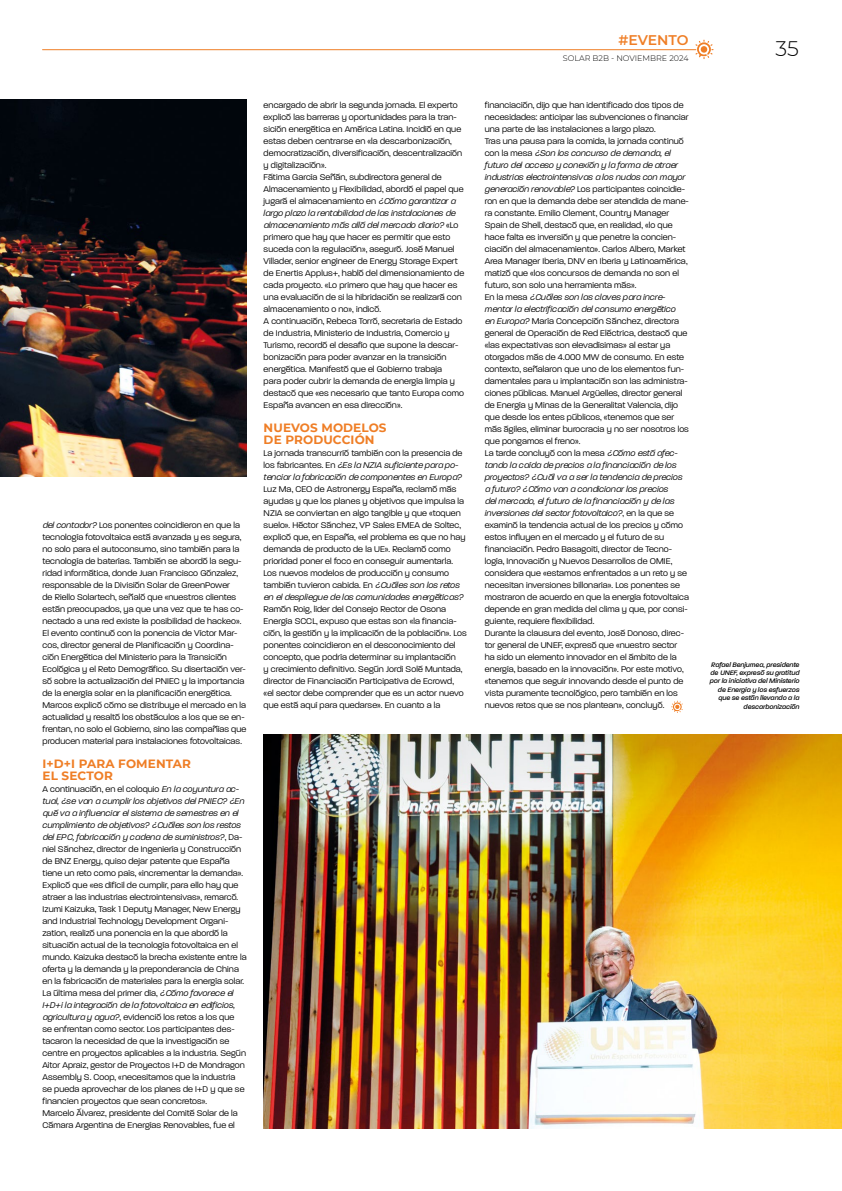
<style>
.page{position:relative;width:842px;height:1191px;background:#fff}
.page>*{position:absolute;margin:0;border:0;box-sizing:border-box;transform-origin:0 0}
.t1{font:300 21px "Montserrat";color:#000}
.t2{font:600 14px "Montserrat";letter-spacing:-.01em;color:#ef7e26}
.t3{font:700 12px "Montserrat";letter-spacing:.01em;color:#ef7e26}
.t4{font:300 9px/12px "Paralucent";letter-spacing:.01em;color:#000}
.t5{font:300 8px "Montserrat";color:#000}
.t6{font:italic 500 7px/8.4px "Paralucent";color:#000;text-align:right}
.s1{font-style:italic}
</style>
<div class="page">
<hr style="left:43px;top:49px;width:653px;height:1px;background:#ef7e26">
<svg style="left:695px;top:40px;width:18px;height:19px"></svg>
<img style="left:0;top:99px;width:247px;height:377px">
<img style="left:264px;top:735px;width:578px;height:393px">
<svg style="left:671px;top:700px;width:12px;height:13px"></svg>
<p class="t4" style="left:43px;top:519px;width:203px"><span class="s1">del contador?</span> Los ponentes coincidieron en que la tecnología fotovoltaica está avanzada y es segura, no solo para el autoconsumo, sino también para la tecnología de baterías. También se abordó la segu&shy;ridad informática, donde Juan Francisco Gónzalez, responsable de la División Solar de GreenPower<br>de Riello Solartech, señaló que «nuestros clientes están preocupados, ya que una vez que te has co&shy;nectado a una red existe la posibilidad de hackeo».</p>
<p class="t4" style="left:43px;top:627px;width:205px">El evento continuó con la ponencia de Víctor Mar&shy;cos, director general de Planificación y Coordina&shy;ción Energética del Ministerio para la Transición Ecológica y el Reto Demográfico. Su disertación ver&shy;só sobre la actualización del PNIEC y la importancia de la energía solar en la planificación energética.<br>Marcos explicó cómo se distribuye el mercado en la actualidad y resaltó los obstáculos a los que se en&shy;frentan, no solo el Gobierno, sino las compañías que producen material para instalaciones fotovoltaicas.</p>
<p class="t3" style="left:43px;top:755px;width:150px">I+D+I PARA FOMENTAR</p>
<p class="t3" style="left:43px;top:767px;width:72px">EL SECTOR</p>
<p class="t4" style="left:43px;top:783px;width:203px">A continuación, en el coloquio <span class="s1">En la coyuntura ac&shy;tual, ¿se van a cumplir los objetivos del PNIEC? ¿En qué va a influenciar el sistema de semestres en el cumplimiento de objetivos? ¿Cuáles son los restos del EPC, fabricación y cadena de suministros?</span>, Da&shy;niel Sánchez, director de Ingeniería y Construcción de BNZ Energy, quiso dejar patente que España tiene un reto como país, «incrementar la demanda».<br>Explicó que «es difícil de cumplir, para ello hay que atraer a las industrias electrointensivas», remarcó.</p>
<p class="t4" style="left:43px;top:903px;width:206px">Izumi Kaizuka, Task 1 Deputy Manager, New Energy and Industrial Technology Development Organi&shy;zation, realizó una ponencia en la que abordó la situación actual de la tecnología fotovoltaica en el mundo. Kaizuka destacó la brecha existente entre la oferta y la demanda y la preponderancia de China en la fabricación de materiales para la energía solar.</p>
<p class="t4" style="left:43px;top:987px;width:205px">La última mesa del primer día, <span class="s1">¿Cómo favorece el I+D+i la integración de la fotovoltaica en edificios, agricultura y agua?</span>, evidenció los retos a los que se enfrentan como sector. Los participantes des&shy;tacaron la necesidad de que la investigación se centre en proyectos aplicables a la industria. Según Aitor Apraiz, gestor de Proyectos I+D de Mondragon Assembly S. Coop, «necesitamos que la industria se pueda aprovechar de los planes de I+D y que se financien proyectos que sean concretos».</p>
<p class="t4" style="left:43px;top:1107px;width:197px">Marcelo Álvarez, presidente del Comité Solar de la<br>Cámara Argentina de Energías Renovables, fue el</p>
<p class="t4" style="left:264px;top:99px;width:200px">encargado de abrir la segunda jornada. El experto explicó las barreras y oportunidades para la tran&shy;sición energética en América Latina. Incidió en que estas deben centrarse en «la descarbonización, democratización, diversificación, descentralización y digitalización».</p>
<p class="t4" style="left:264px;top:171px;width:202px">Fátima García Señán, subdirectora general de Almacenamiento y Flexibilidad, abordó el papel que jugará el almacenamiento en <span class="s1">¿Cómo garantizar a largo plazo la rentabilidad de las instalaciones de almacenamiento más allá del mercado diario?</span> «Lo primero que hay que hacer es permitir que esto suceda con la regulación», aseguró. José Manuel Villader, senior engineer de Energy Storage Expert de Enertis Applus+, habló del dimensionamiento de cada proyecto. «Lo primero que hay que hacer es una evaluación de si la hibridación se realizará con almacenamiento o no», indicó.</p>
<p class="t4" style="left:264px;top:315px;width:202px">A continuación, Rebeca Torró, secretaria de Estado de Industria, Ministerio de Industria, Comercio y Turismo, recordó el desafío que supone la descar&shy;bonización para poder avanzar en la transición energética. Manifestó que el Gobierno trabaja<br>para poder cubrir la demanda de energía limpia y destacó que «es necesario que tanto Europa como España avancen en esa dirección».</p>
<p class="t3" style="left:264px;top:419px;width:124px">NUEVOS MODELOS</p>
<p class="t3" style="left:264px;top:431px;width:112px">DE PRODUCCIÓN</p>
<p class="t4" style="left:264px;top:447px;width:204px">La jornada transcurrió también con la presencia de los fabricantes. En <span class="s1">¿Es la NZIA suficiente para po&shy;tenciar la fabricación de componentes en Europa?<br></span>Luz Ma, CEO de Astronergy España, reclamó más ayudas y que los planes y objetivos que impulsa la NZIA se conviertan en algo tangible y que «toquen suelo». Héctor Sánchez, VP Sales EMEA de Soltec, explicó que, en España, «el problema es que no hay demanda de producto de la UE». Reclamó como prioridad poner el foco en conseguir aumentarla.</p>
<p class="t4" style="left:264px;top:567px;width:204px">Los nuevos modelos de producción y consumo también tuvieron cabida. En <span class="s1">¿Cuáles son los retos en el despliegue de las comunidades energéticas?<br></span>Ramón Roig, líder del Consejo Rector de Osona Energía SCCL, expuso que estas son «la financia&shy;ción, la gestión y la implicación de la población». Los ponentes coincidieron en el desconocimiento del concepto, que podría determinar su implantación<br>y crecimiento definitivo. Según Jordi Solé Muntada, director de Financiación Participativa de Ecrowd,<br>«el sector debe comprender que es un actor nuevo que está aquí para quedarse». En cuanto a la</p>
<p class="t2" style="left:619px;top:30px;width:71px">#EVENTO</p>
<p class="t5" style="left:563px;top:53px;width:127px">SOLAR B2B - NOVIEMBRE 2024</p>
<p class="t4" style="left:485px;top:99px;width:205px">financiación, dijo que han identificado dos tipos de necesidades: anticipar las subvenciones o financiar una parte de las instalaciones a largo plazo.</p>
<p class="t4" style="left:485px;top:135px;width:206px">Tras una pausa para la comida, la jornada continuó con la mesa <span class="s1">¿Son los concurso de demanda, el futuro del acceso y conexión y la forma de atraer industrias electrointensivas a los nudos con mayor generación renovable?</span> Los participantes coincidie&shy;ron en que la demanda debe ser atendida de mane&shy;ra constante. Emilio Clement, Country Manager Spain de Shell, destacó que, en realidad, «lo que hace falta es inversión y que penetre la concien&shy;ciación del almacenamiento». Carlos Albero, Market Area Manager Iberia, DNV en Iberia y Latinoamérica, matizó que «los concursos de demanda no son el futuro, son solo una herramienta más».</p>
<p class="t4" style="left:485px;top:291px;width:206px">En la mesa <span class="s1">¿Cuáles son las claves para incre&shy;mentar la electrificación del consumo energético<br>en Europa?</span> María Concepción Sánchez, directora general de Operación de Red Eléctrica, destacó que «las expectativas son elevadísimas» al estar ya otorgados más de 4.000 MW de consumo. En este contexto, señalaron que uno de los elementos fun&shy;damentales para u implantación son las administra&shy;ciones públicas. Manuel Argüelles, director general de Energía y Minas de la Generalitat Valencia, dijo que desde los entes públicos, «tenemos que ser más ágiles, eliminar burocracia y no ser nosotros los que pongamos el freno».</p>
<p class="t4" style="left:485px;top:447px;width:206px">La tarde concluyó con la mesa <span class="s1">¿Cómo está afec&shy;tando la caída de precios a la financiación de los proyectos? ¿Cuál va a ser la tendencia de precios a futuro? ¿Cómo van a condicionar los precios<br>del mercado, el futuro de la financiación y de las inversiones del sector fotovoltaico?</span>, en la que se examinó la tendencia actual de los precios y cómo estos influyen en el mercado y el futuro de su financiación. Pedro Basagoiti, director de Tecno&shy;logía, Innovación y Nuevos Desarrollos de OMIE, considera que «estamos enfrentados a un reto y se necesitan inversiones billonaria». Los ponentes se mostraron de acuerdo en que la energía fotovoltaica depende en gran medida del clima y que, por consi&shy;guiente, requiere flexibilidad.</p>
<p class="t4" style="left:485px;top:627px;width:201px">Durante la clausura del evento, José Donoso, direc&shy;tor general de UNEF, expresó que «nuestro sector ha sido un elemento innovador en el ámbito de la energía, basado en la innovación». Por este motivo, «tenemos que seguir innovando desde el punto de vista puramente tecnológico, pero también en los nuevos retos que se nos plantean», concluyó.</p>
<h1 class="t1" style="left:776px;top:34px;width:25px">35</h1>
<p class="t6" style="left:710px;top:660px;width:91px">Rafael Benjumea, presidente de UNEF, expresó su gratitud por la iniciativa del Ministerio de Energía y los esfuerzos que se están llevando a la descarbonización</p>
</div>
